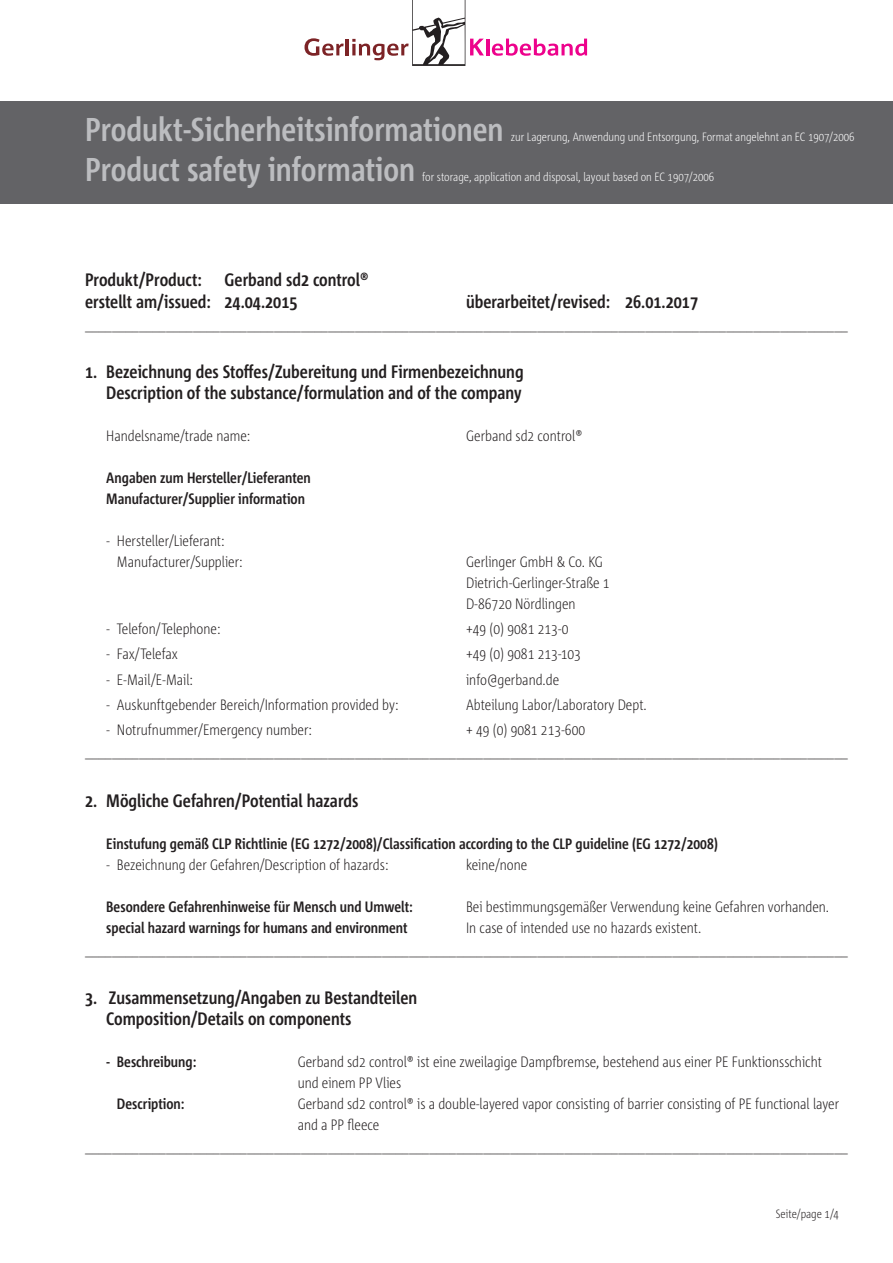
<style>
.page{position:relative;width:893px;height:1263px;background:#fff}
.page>*{position:absolute;margin:0;border:0;box-sizing:border-box;transform-origin:0 0}
.t1{font:700 33px "Corpid E1 s Cd";color:#bcbdc0}
.t2{font:700 18px/21px "Corpid E1 s Cd";color:#231f20}
.t3{font:300 15px/21px "Corpid E1 s Cd";color:#231f20}
.t4{font:700 15px/21px "Corpid E1 s Cd";color:#231f20}
.t5{font:300 12px "Corpid E1 s Cd";color:#fff}
.t6{font:300 12px "Corpid E1 s Cd";color:#231f20}
</style>
<div class="page">
<svg style="left:304px;top:38px;width:40px;height:18px"></svg>
<hr style="left:346px;top:39px;width:3px;height:16px;background:#7c2326">
<hr style="left:486px;top:39px;width:3px;height:16px;background:#ed028c">
<svg style="left:492px;top:39px;width:95px;height:17px"></svg>
<svg style="left:352px;top:0;width:132px;height:66px"></svg>
<div style="left:0;top:101px;width:893px;height:102px;background:#636366"></div>
<h1 class="t1" style="left:85px;top:108px;width:420px">Produkt-Sicherheitsinformationen</h1>
<p class="t5" style="left:511px;top:129px;width:345px">zur Lagerung, Anwendung und Entsorgung, Format angelehnt an EC 1907/2006</p>
<h1 class="t1" style="left:85px;top:149px;width:332px">Product safety information</h1>
<p class="t5" style="left:422px;top:169px;width:294px">for storage, application and disposal, layout based on EC 1907/2006</p>
<p class="t2" style="left:85px;top:269px;width:118px">Produkt/Product:</p>
<p class="t2" style="left:85px;top:269px;width:285px;line-height:21.6px;text-indent:140px">Gerband sd2 control® erstellt am/issued: 24.04.2015</p>
<p class="t2" style="left:466px;top:290px;width:234px">überarbeitet/revised: 26.01.2017</p>
<p class="t3" style="left:85px;top:313px;width:764px">_________________________________________________________________________________________________________________</p>
<p class="t2" style="left:85px;top:360px;width:440px;text-align:right">1. Bezeichnung des Stoffes/Zubereitung und Firmenbezeichnung<br>Description of the substance/formulation and of the company</p>
<p class="t3" style="left:106px;top:425px;width:145px">Handelsname/trade name:</p>
<p class="t3" style="left:466px;top:425px;width:118px">Gerband sd2 control®</p>
<p class="t4" style="left:106px;top:467px;width:206px">Angaben zum Hersteller/Lieferanten<br>Manufacturer/Supplier information</p>
<p class="t3" style="left:117px;top:530px;width:127px;text-indent:-11px">- Hersteller/Lieferant:<br>Manufacturer/Supplier:</p>
<p class="t3" style="left:466px;top:551px;width:145px">Gerlinger GmbH &amp; Co. KG<br>Dietrich-Gerlinger-Straße 1<br>D-86720 Nördlingen</p>
<p class="t3" style="left:106px;top:618px;width:116px">- Telefon/Telephone:</p>
<p class="t3" style="left:466px;top:618px;width:104px">+49 (0) 9081 213-0</p>
<p class="t3" style="left:106px;top:643px;width:73px">- Fax/Telefax</p>
<p class="t3" style="left:466px;top:643px;width:116px">+49 (0) 9081 213-103</p>
<p class="t3" style="left:106px;top:668px;width:88px">- E-Mail/E-Mail:</p>
<p class="t3" style="left:466px;top:668px;width:95px">info@gerband.de</p>
<p class="t3" style="left:106px;top:694px;width:294px">- Auskunftgebender Bereich/Information provided by:</p>
<p class="t3" style="left:466px;top:694px;width:182px">Abteilung Labor/Laboratory Dept.</p>
<p class="t3" style="left:106px;top:719px;width:207px">- Notrufnummer/Emergency number:</p>
<p class="t3" style="left:85px;top:719px;width:764px;text-indent:381px">+ 49 (0) 9081 213-600 _________________________________________________________________________________________________________________</p>
<p class="t2" style="left:85px;top:789px;width:275px">2. Mögliche Gefahren/Potential hazards</p>
<p class="t4" style="left:106px;top:832px;width:613px">Einstufung gemäß CLP Richtlinie (EG 1272/2008)/Classification according to the CLP guideline (EG 1272/2008)</p>
<p class="t3" style="left:106px;top:853px;width:284px">- Bezeichnung der Gefahren/Description of hazards:</p>
<p class="t3" style="left:466px;top:853px;width:63px">keine/none</p>
<p class="t4" style="left:106px;top:895px;width:308px">Besondere Gefahrenhinweise für Mensch und Umwelt:</p>
<p class="t3" style="left:466px;top:895px;width:365px">Bei bestimmungsgemäßer Verwendung keine Gefahren vorhanden.</p>
<p class="t4" style="left:106px;top:916px;width:303px">special hazard warnings for humans and environment</p>
<p class="t3" style="left:85px;top:916px;width:764px;text-indent:381px">In case of intended use no hazards existent. _________________________________________________________________________________________________________________</p>
<p class="t2" style="left:106px;top:987px;width:312px;text-indent:-21px">3. Zusammensetzung/Angaben zu Bestandteilen<br>Composition/Details on components</p>
<p class="t4" style="left:106px;top:1051px;width:92px">- Beschreibung:</p>
<p class="t3" style="left:298px;top:1051px;width:526px">Gerband sd2 control® ist eine zweilagige Dampfbremse, bestehend aus einer PE Funktionsschicht und einem PP Vlies</p>
<p class="t4" style="left:117px;top:1093px;width:69px">Description:</p>
<p class="t3" style="left:298px;top:1093px;width:543px">Gerband sd2 control® is a double-layered vapor consisting of barrier consisting of PE functional layer</p>
<p class="t3" style="left:298px;top:1114px;width:83px">and a PP fleece</p>
<p class="t3" style="left:85px;top:1135px;width:764px">_________________________________________________________________________________________________________________</p>
<p class="t6" style="left:776px;top:1206px;width:64px">Seite/page 1/4</p>
</div>
